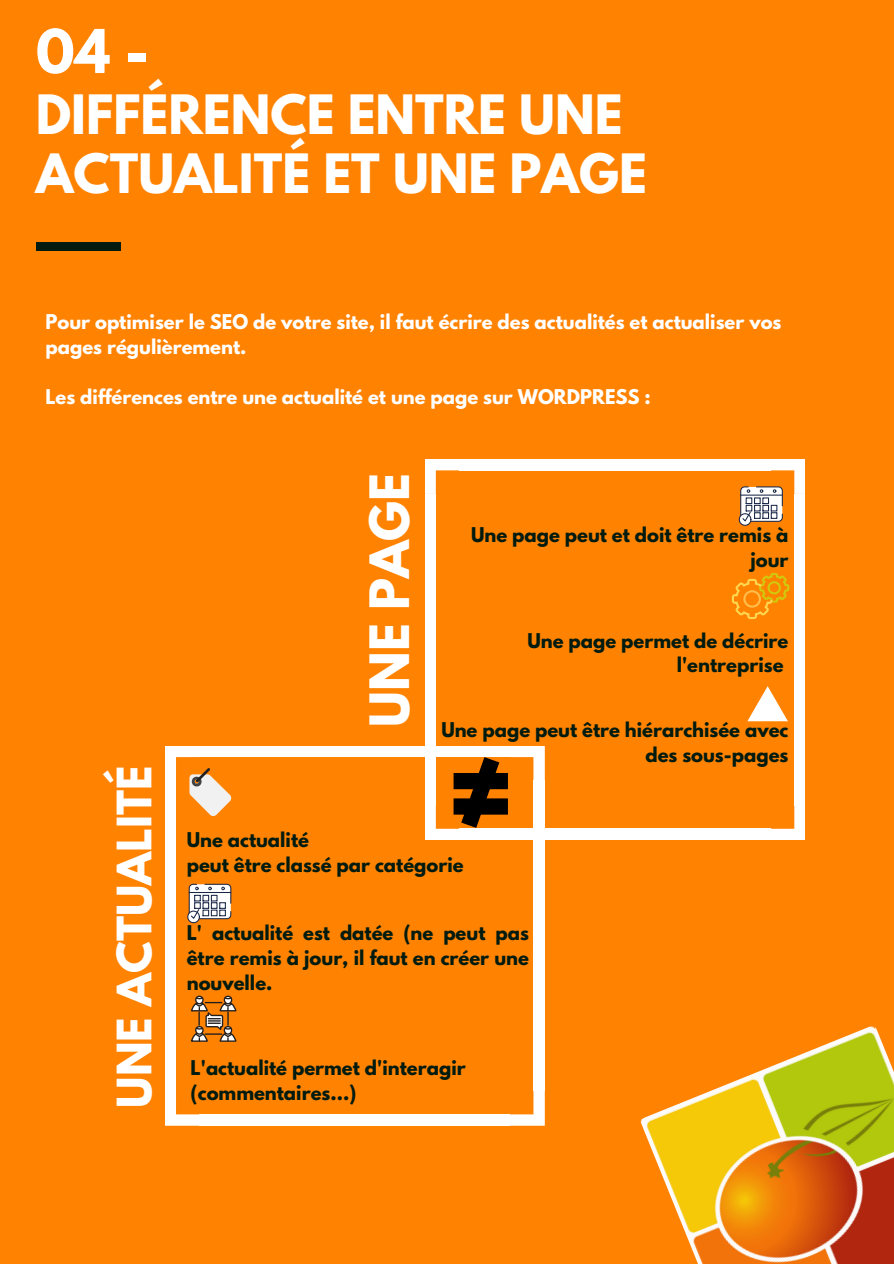
<style>
.page{position:relative;width:894px;height:1264px;background:#fff}
.page>*{position:absolute;margin:0;border:0;box-sizing:border-box;transform-origin:0 0}
.t1{font:700 105.9px "League Spartan";color:#000}
.t2{font:700 53.4px "League Spartan";color:#fff}
.t3{font:700 48px/59.2px "League Spartan";color:#fff}
.t4{font:700 42px "League Spartan";color:#fff}
.t5{font:700 18px/25px "League Spartan";color:#011b10;text-align:right}
.t6{font:700 18px/24.8px "League Spartan";color:#fff}
</style>
<div class="page">
<div style="left:0;top:0;width:893px;height:1263px;background:#ff8200"></div>
<img style="left:640px;top:1026px;width:253px;height:237px">
<div style="left:37px;top:242px;width:84px;height:9px;background:#011b10"></div>
<div style="left:794px;top:494px;width:10px;height:311px;background:#fff"></div>
<div style="left:425px;top:494px;width:10px;height:311px;background:#fff"></div>
<div style="left:459px;top:460px;width:311px;height:10px;background:#fff"></div>
<div style="left:459px;top:828px;width:311px;height:11px;background:#fff"></div>
<svg style="left:425px;top:460px;width:34px;height:34px"></svg>
<svg style="left:770px;top:805px;width:34px;height:34px"></svg>
<div style="left:533px;top:780px;width:11px;height:310px;background:#fff"></div>
<div style="left:165px;top:780px;width:11px;height:310px;background:#fff"></div>
<div style="left:199px;top:746px;width:311px;height:11px;background:#fff"></div>
<div style="left:199px;top:1114px;width:311px;height:10px;background:#fff"></div>
<svg style="left:510px;top:746px;width:34px;height:34px"></svg>
<svg style="left:510px;top:1090px;width:34px;height:34px"></svg>
<svg style="left:165px;top:1090px;width:34px;height:34px"></svg>
<svg style="left:738px;top:460px;width:66px;height:66px"></svg>
<svg style="left:165px;top:746px;width:66px;height:70px"></svg>
<svg style="left:187px;top:883px;width:44px;height:40px;background:#c0b2a9"></svg>
<div style="left:195px;top:995px;width:9px;height:9px;border:1px solid #231f1f;border-radius:50%"></div>
<div style="left:224px;top:995px;width:8px;height:9px;border:1px solid #231f1f;border-radius:50%"></div>
<svg style="left:191px;top:996px;width:46px;height:45px"></svg>
<svg style="left:747px;top:686px;width:40px;height:35px"></svg>
<svg style="left:731px;top:573px;width:58px;height:46px"></svg>
<svg style="left:425px;top:757px;width:34px;height:82px"></svg>
<h2 class="t2" style="left:36px;top:25px;width:114px">04 -</h2>
<h3 class="t3" style="left:36px;top:91px;width:612px">DIFFÉRENCE ENTRE UNE<br>ACTUALITÉ ET UNE PAGE</h3>
<p class="t6" style="left:45px;top:312px;width:737px">Pour optimiser le SEO de votre site, il faut écrire des actualités et actualiser vos pages régulièrement.</p>
<p class="t6" style="left:45px;top:386px;width:607px">Les différences entre une actualité et une page sur WORDPRESS :</p>
<h3 class="t3" style="left:366px;top:726px;width:255px;rotate:-90deg">UNE PAGE</h3>
<p class="t5" style="left:471px;top:524px;width:319px">Une page peut et doit être remis à jour</p>
<p class="t5" style="left:527px;top:630px;width:262px">Une page permet de décrire l'entreprise</p>
<p class="t5" style="left:441px;top:719px;width:348px">Une page peut être hiérarchisée avec des sous-pages</p>
<h3 class="t4" style="left:114px;top:1107px;width:343px;rotate:-90deg">UNE ACTUALITÉ</h3>
<h1 class="t1" style="left:447px;top:742px;width:69px">=</h1>
<p class="t5" style="left:187px;top:829px;width:278px;text-align:left">Une actualité<br>peut être classé par catégorie</p>
<p class="t5" style="left:187px;top:922px;width:343px;text-align:justify">L' actualité est datée (ne peut pas être remis à jour, il faut en créer une nouvelle.</p>
<p class="t5" style="left:190px;top:1057px;width:276px;text-align:left">L'actualité permet d'interagir (commentaires...)</p>
</div>
